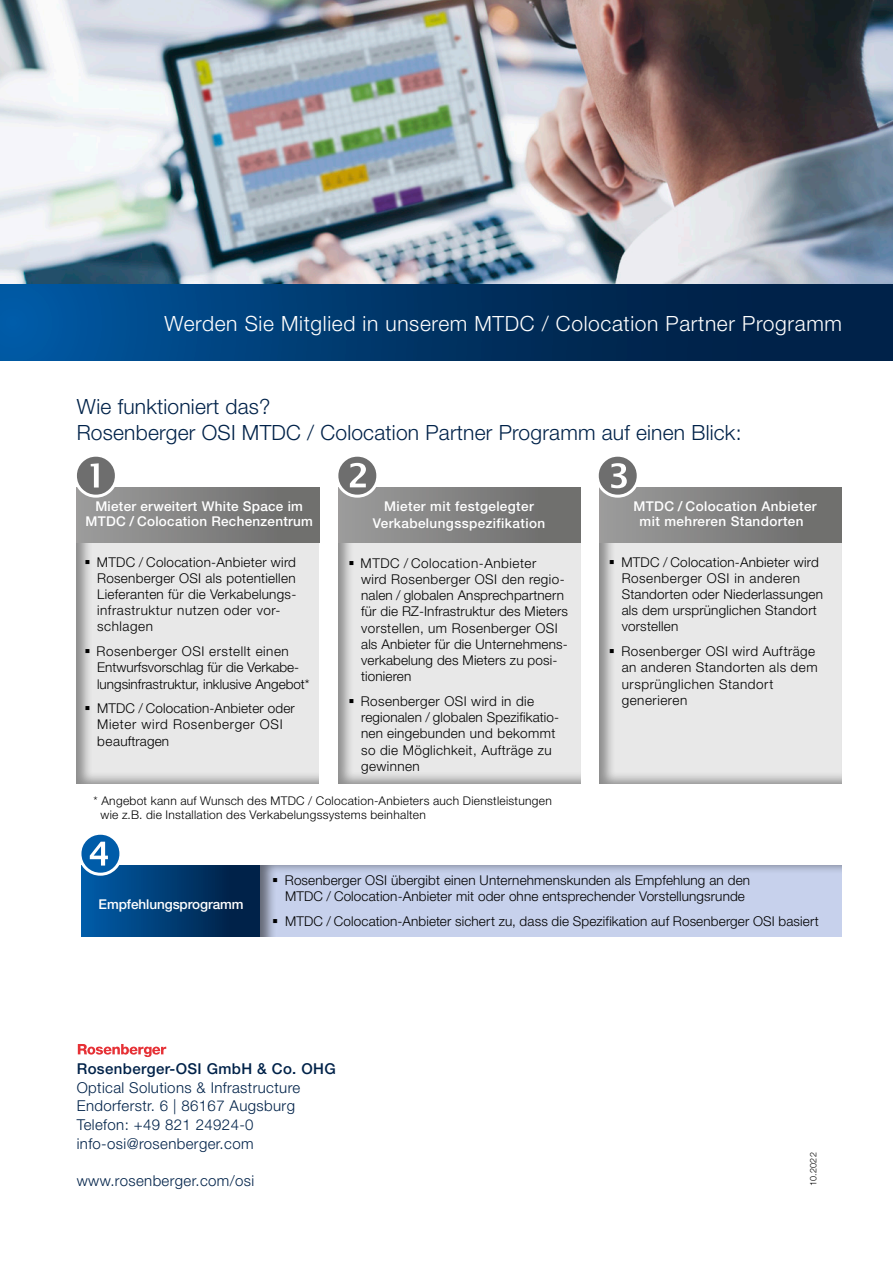
<style>
.page{position:relative;width:893px;height:1263px;background:#fff}
.page>*{position:absolute;margin:0;border:0;box-sizing:border-box;transform-origin:0 0}
.t1{font:300 21px/25.2px "Helvetica Neue LT Pro";letter-spacing:.01em;color:#002249}
.t2{font:300 21px "Helvetica Neue LT Pro";letter-spacing:.03em;color:#fff}
.t3{font:300 15px/18.8px "Helvetica Neue LT Pro";letter-spacing:.025em;color:#002249}
.t4{font:500 15px "Helvetica Neue LT Pro";letter-spacing:.025em;color:#002249}
.t5{font:300 13.5px/16.2px "Helvetica Neue LT Pro";letter-spacing:.015em;color:#000}
.t6{font:500 13.5px/15px "Helvetica Neue LT Pro";letter-spacing:.03em;color:#fff;text-align:center}
.t7{font:300 13.5px/16.2px "Helvetica Neue LT Pro";letter-spacing:.04em;color:#000}
.t8{font:500 13.5px "Helvetica Neue LT Pro";letter-spacing:-.005em;color:#fff}
.t9{font:300 12px/14.4px "Helvetica Neue LT Pro";letter-spacing:.025em;color:#000}
.t10{font:300 9px "Helvetica Neue LT Pro";letter-spacing:.03em;color:#000}
</style>
<div class="page">
<img style="left:0;top:0;width:893px;height:284px">
<svg style="left:0;top:284px;width:893px;height:77px;background:#003569"></svg>
<svg style="left:78px;top:1044px;width:88px;height:13px"></svg>
<div style="left:258px;top:862px;width:584px;height:84px;background:#000;opacity:.5"></div>
<div style="left:81px;top:865px;width:178px;height:81px;background:linear-gradient(to right,#005ca9,#001c3e)"></div>
<div style="left:65px;top:937px;width:796px;height:58px;background:#fff"></div>
<div style="left:76px;top:531px;width:244px;height:253px;background:#000;opacity:.4"></div>
<div style="left:77px;top:487px;width:242px;height:55px;background:linear-gradient(to right,#9c9b9b,#6a6a69)"></div>
<div style="left:337px;top:530px;width:245px;height:255px;background:#000;opacity:.4"></div>
<div style="left:338px;top:487px;width:242px;height:55px;background:linear-gradient(to right,#9c9c9c,#6a6a69)"></div>
<div style="left:599px;top:531px;width:243px;height:253px;background:#000;opacity:.4"></div>
<div style="left:599px;top:487px;width:243px;height:55px;background:linear-gradient(to right,#9c9c9c,#6a6a68)"></div>
<svg style="left:81px;top:865px;width:38px;height:8px"></svg>
<svg style="left:77px;top:487px;width:38px;height:8px"></svg>
<svg style="left:338px;top:487px;width:38px;height:8px"></svg>
<svg style="left:599px;top:487px;width:38px;height:8px"></svg>
<h1 class="t2" style="left:164px;top:310px;width:679px">Werden Sie Mitglied in unserem MTDC / Colocation Partner Programm</h1>
<h1 class="t1" style="left:77px;top:394px;width:666px">Wie funktioniert das?<br>Rosenberger OSI MTDC / Colocation Partner Programm auf einen Blick:</h1>
<p class="t6" style="left:86px;top:499px;width:229px">Mieter erweitert White Space im<br>MTDC / Colocation Rechenzentrum</p>
<p class="t5" style="left:97px;top:553px;width:201px;text-indent:-13px">▪ MTDC / Colocation-Anbieter wird<br>Rosenberger OSI als potentiellen<br>Lieferanten für die Verkabelungs&shy;infrastruktur nutzen oder vor&shy;schlagen</p>
<p class="t5" style="left:97px;top:643px;width:214px;text-indent:-13px">▪ Rosenberger OSI erstellt einen<br>Entwurfsvorschlag für die Verkabe&shy;lungsinfrastruktur, inklusive Angebot*</p>
<p class="t5" style="left:97px;top:700px;width:199px;text-indent:-13px">▪ MTDC / Colocation-Anbieter oder<br>Mieter wird Rosenberger OSI beauftragen</p>
<p class="t6" style="left:373px;top:498px;width:174px;line-height:16.2px">Mieter mit festgelegter<br>Verkabelungsspezifikation</p>
<p class="t5" style="left:361px;top:555px;width:208px;text-indent:-13px">▪ MTDC / Colocation-Anbieter<br>wird Rosenberger OSI den regio&shy;nalen / globalen Ansprechpartnern für die RZ-Infrastruktur des Mieters vorstellen, um Rosenberger OSI als Anbieter für die Unternehmens&shy;verkabelung des Mieters zu posi&shy;tionieren</p>
<p class="t5" style="left:361px;top:693px;width:200px;text-indent:-13px">▪ Rosenberger OSI wird in die regionalen / globalen Spezifikatio&shy;nen eingebunden und bekommt so die Möglichkeit, Aufträge zu gewinnen</p>
<p class="t9" style="left:100px;top:793px;width:453px;text-indent:-7px">* Angebot kann auf Wunsch des MTDC / Colocation-Anbieters auch Dienstleistungen wie z.B. die Installation des Verkabelungssystems beinhalten</p>
<p class="t6" style="left:633px;top:499px;width:185px">MTDC / Colocation Anbieter mit mehreren Standorten</p>
<p class="t5" style="left:622px;top:553px;width:203px;text-indent:-13px">▪ MTDC / Colocation-Anbieter wird<br>Rosenberger OSI in anderen<br>Standorten oder Niederlassungen als dem ursprünglichen Standort vorstellen</p>
<p class="t7" style="left:622px;top:643px;width:197px;text-indent:-13px">▪ Rosenberger OSI wird Aufträge an anderen Standorten als dem ursprünglichen Standort generieren</p>
<p class="t8" style="left:99px;top:896px;width:147px">Empfehlungsprogramm</p>
<p class="t5" style="left:272px;top:872px;width:479px;text-align:center">▪ Rosenberger OSI übergibt einen Unternehmenskunden als Empfehlung an den<br>MTDC / Colocation-Anbieter mit oder ohne entsprechender Vorstellungsrunde</p>
<p class="t5" style="left:272px;top:913px;width:548px">▪ MTDC / Colocation-Anbieter sichert zu, dass die Spezifikation auf Rosenberger OSI basiert</p>
<p class="t4" style="left:77px;top:1059px;width:261px">Rosenberger-OSI GmbH &amp; Co. OHG</p>
<p class="t3" style="left:77px;top:1078px;width:225px">Optical Solutions &amp; Infrastructure<br>Endorferstr. 6 | 86167 Augsburg<br>Telefon: +49 821 24924-0 info-osi@rosenberger.com</p>
<p class="t3" style="left:77px;top:1171px;width:179px">www.rosenberger.com/osi</p>
<p class="t10" style="left:808px;top:1186px;width:36px;rotate:-90deg">10.2022</p>
</div>
